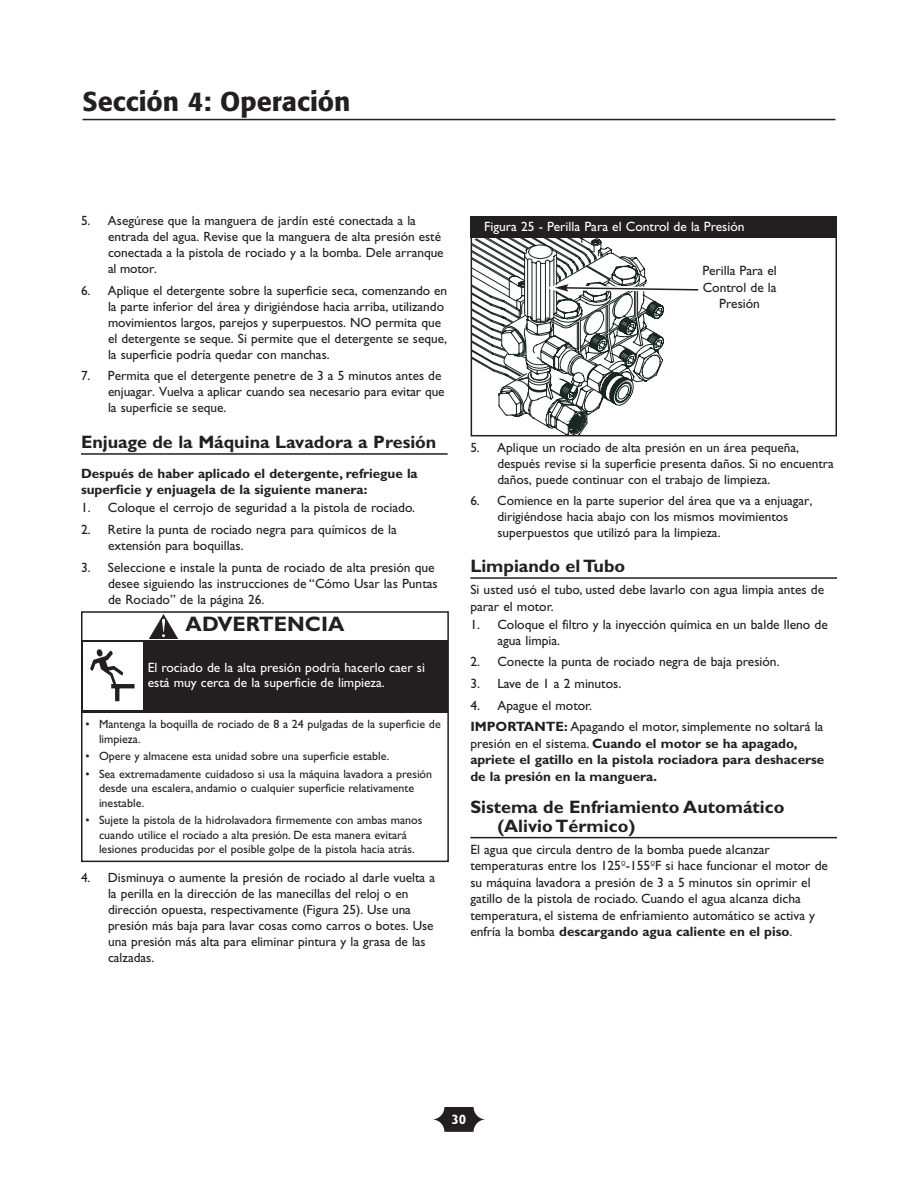
<style>
.page{position:relative;width:918px;height:1188px;background:#fff}
.page>*{position:absolute;margin:0;border:0;box-sizing:border-box;transform-origin:0 0}
.t1{font:500 27px "Formata";color:#231f20}
.t2{font:700 21px "Gill Sans";color:#231f20}
.t3{font:700 18px/19.5px "Gill Sans";color:#231f20}
.t4{font:13.5px/16.5px "Gill Sans";color:#231f20}
.t5{font:700 13.5px/16.5px "Gill Sans";color:#231f20}
.t6{font:13.5px/15px "Gill Sans";color:#fff}
.t7{font:700 13.5px "Gill Sans";color:#fff}
.t8{font:13.35px/16px "Gill Sans";color:#231f20}
.t9{font:12px/14.4px "Gill Sans";color:#231f20}
.s1{font-weight:700}
.s2{font-weight:400}
.s3{font-family:"Eurostile Extended Roman DTC"}
</style>
<div class="page">
<svg style="left:432px;top:1107px;width:54px;height:25px"></svg>
<hr style="left:81px;top:453px;width:367px;height:2px;background:#231f20">
<hr style="left:470px;top:577px;width:367px;height:2px;background:#231f20">
<hr style="left:470px;top:837px;width:367px;height:1px;background:#231f20">
<div style="left:471px;top:236px;width:366px;height:200px;border:2px solid #231f20"></div>
<svg style="left:472px;top:238px;width:234px;height:197px"></svg>
<div style="left:471px;top:216px;width:366px;height:22px;background:#231f20"></div>
<div style="left:81px;top:611px;width:368px;height:251px;border:2px solid #231f20"></div>
<div style="left:82px;top:640px;width:366px;height:73px;background:#231f20"></div>
<img style="left:149px;top:614px;width:29px;height:25px">
<div style="left:84px;top:642px;width:59px;height:68px;background:#fff"></div>
<svg style="left:90px;top:649px;width:34px;height:35px"></svg>
<svg style="left:115px;top:688px;width:4px;height:13px"></svg>
<hr style="left:111px;top:684px;width:24px;height:4px;background:#231f20">
<hr style="left:82px;top:119px;width:754px;height:1px;background:#231f20">
<h1 class="t1" style="left:82px;top:89px;width:270px">Sección 4: Operación</h1>
<p class="t8" style="left:108px;top:214px;width:337px;text-indent:-27px">5. Asegúrese que la manguera de jardín esté conectada a la entrada del agua. Revise que la manguera de alta presión esté conectada a la pistola de rociado y a la bomba. Dele arranque al motor.</p>
<p class="t8" style="left:108px;top:284px;width:341px;text-indent:-27px">6. Aplique el detergente sobre la superficie seca, comenzando en la parte inferior del área y dirigiéndose hacia arriba, utilizando movimientos largos, parejos y superpuestos. NO permita que el detergente se seque. Si permite que el detergente se seque, la superficie podría quedar con manchas.</p>
<p class="t8" style="left:108px;top:369px;width:338px;text-indent:-27px">7. Permita que el detergente penetre de 3 a 5 minutos antes de enjuagar. Vuelva a aplicar cuando sea necesario para evitar que la superficie se seque.</p>
<h3 class="t3" style="left:81px;top:434px;width:357px">Enjuage de la Máquina Lavadora a Presión</h3>
<p class="t5" style="left:81px;top:467px;width:338px">Después de haber aplicado el detergente, refriegue la superficie y enjuagela de la siguiente manera:</p>
<p class="t4" style="left:81px;top:501px;width:336px">1. Coloque el cerrojo de seguridad a la pistola de rociado.</p>
<p class="t4" style="left:108px;top:523px;width:290px;text-indent:-27px">2. Retire la punta de rociado negra para químicos de la extensión para boquillas.</p>
<p class="t4" style="left:108px;top:560px;width:331px;text-indent:-27px">3. Seleccione e instale la punta de rociado de alta presión que desee siguiendo las instrucciones de “Cómo Usar las Puntas de Rociado” de la página 26.</p>
<h2 class="t2" style="left:186px;top:617px;width:160px">ADVERTENCIA</h2>
<p class="t6" style="left:148px;top:662px;width:279px">El rociado de la alta presión podría hacerlo caer si está muy cerca de la superficie de limpieza.</p>
<p class="t9" style="left:99px;top:718px;width:343px;text-indent:-14px">• Mantenga la boquilla de rociado de 8 a 24 pulgadas de la superficie de limpieza.</p>
<p class="t9" style="left:86px;top:750px;width:306px">• Opere y almacene esta unidad sobre una superficie estable.</p>
<p class="t9" style="left:99px;top:768px;width:335px;text-indent:-14px">• Sea extremadamente cuidadoso si usa la máquina lavadora a presión desde una escalera, andamio o cualquier superficie relativamente inestable.</p>
<p class="t9" style="left:86px;top:815px;width:338px;text-align:center">• Sujete la pistola de la hidrolavadora firmemente con ambas manos cuando utilice el rociado a alta presión. De esta manera evitará lesiones producidas por el posible golpe de la pistola hacia atrás.</p>
<p class="t8" style="left:108px;top:871px;width:329px;text-indent:-27px">4. Disminuya o aumente la presión de rociado al darle vuelta a la perilla en la dirección de las manecillas del reloj o en dirección opuesta, respectivamente (Figura 25). Use una presión más baja para lavar cosas como carros o botes. Use una presión más alta para eliminar pintura y la grasa de las calzadas.</p>
<p class="t6" style="left:484px;top:221px;width:262px">Figura 25 - Perilla Para el Control de la Presión</p>
<p class="t4" style="left:702px;top:264px;width:76px;text-align:center">Perilla Para el<br>Control de la<br>Presión</p>
<p class="t8" style="left:497px;top:441px;width:338px;text-indent:-27px">5. Aplique un rociado de alta presión en un área pequeña, después revise si la superficie presenta daños. Si no encuentra daños, puede continuar con el trabajo de limpieza.</p>
<p class="t8" style="left:497px;top:494px;width:316px;text-indent:-27px">6. Comience en la parte superior del área que va a enjuagar, dirigiéndose hacia abajo con los mismos movimientos superpuestos que utilizó para la limpieza.</p>
<h3 class="t3" style="left:470px;top:559px;width:156px">Limpiando el Tubo</h3>
<p class="t4" style="left:470px;top:583px;width:355px">Si usted usó el tubo, usted debe lavarlo con agua limpia antes de parar el motor.</p>
<p class="t4" style="left:497px;top:617px;width:332px;text-indent:-27px">1. Coloque el filtro y la inyección química en un balde lleno de agua limpia.</p>
<p class="t4" style="left:470px;top:655px;width:311px">2. Conecte la punta de rociado negra de baja presión.</p>
<p class="t4" style="left:470px;top:677px;width:153px">3. Lave de 1 a 2 minutos.</p>
<p class="t4" style="left:470px;top:696px;width:355px;line-height:21.9px">4. Apague el motor.<br><span class="s1">IMPORTANTE:</span> Apagando el motor, simplemente no soltará la</p>
<p class="t5" style="left:470px;top:737px;width:356px"><span class="s2">presión en el sistema.</span> Cuando el motor se ha apagado, apriete el gatillo en la pistola rociadora para deshacerse de la presión en la manguera.</p>
<h3 class="t3" style="left:497px;top:799px;width:289px;text-indent:-27px">Sistema de Enfriamiento Automático (Alivio Térmico)</h3>
<p class="t4" style="left:470px;top:843px;width:359px">El agua que circula dentro de la bomba puede alcanzar temperaturas entre los 125<span class="s3">º</span>-155<span class="s3">º</span>F si hace funcionar el motor de su máquina lavadora a presión de 3 a 5 minutos sin oprimir el gatillo de la pistola de rociado. Cuando el agua alcanza dicha temperatura, el sistema de enfriamiento automático se activa y enfría la bomba <span class="s1">descargando agua caliente en el piso</span>.</p>
<p class="t7" style="left:452px;top:1115px;width:16px">30</p>
</div>
